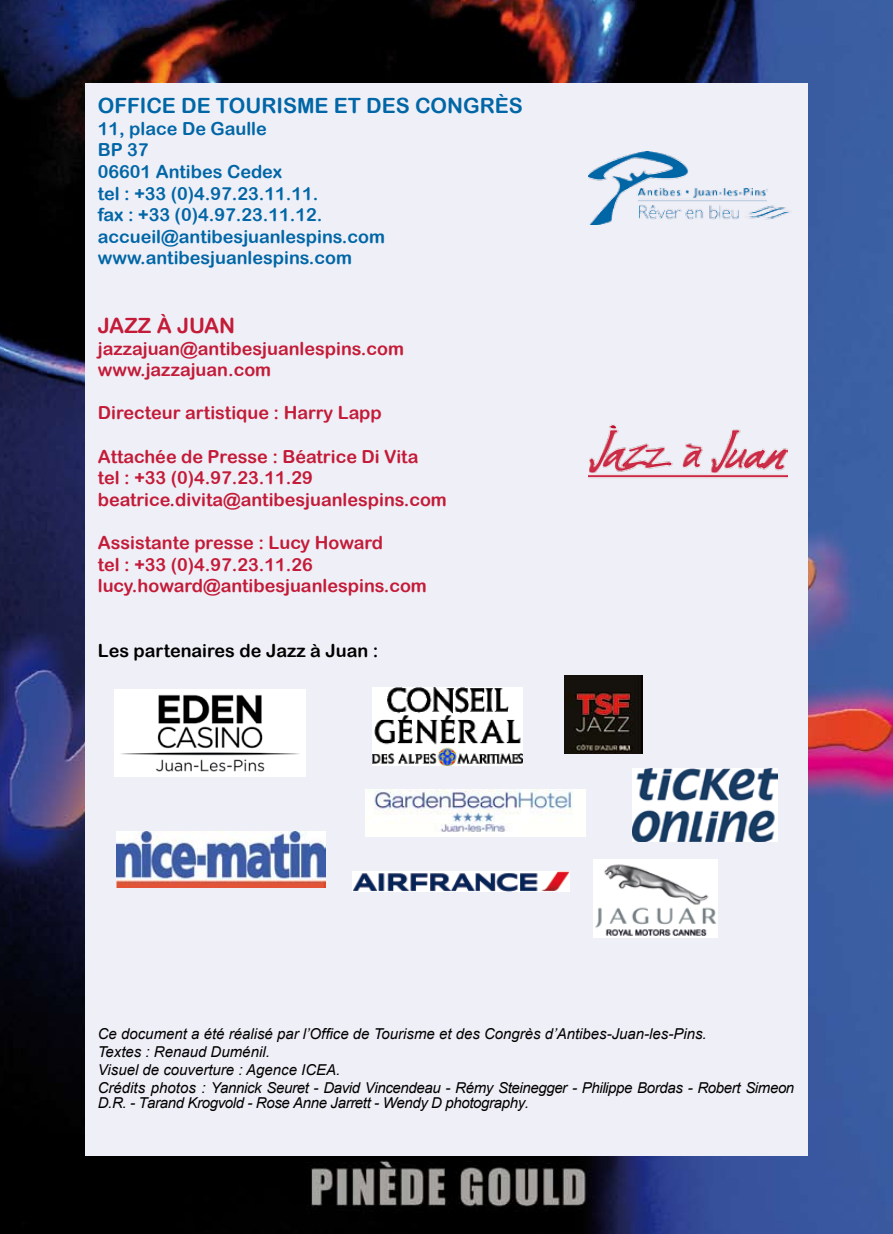
<style>
.page{position:relative;width:893px;height:1234px;background:#fff}
.page>*{position:absolute;margin:0;border:0;box-sizing:border-box;transform-origin:0 0}
.t1{font:21px "Arial Rounded MT Bold";color:#0066a6}
.t2{font:21px "Arial Rounded MT Bold";color:#c31b38}
.t3{font:18px/21.6px "Arial Rounded MT Bold";color:#c31b38}
.t4{font:18px/21.6px "Arial Rounded MT Bold";color:#0066a6}
.t5{font:18px "Arial Rounded MT Bold";color:#000}
.t6{font:italic 15px/18px "Arial";letter-spacing:-.01em;color:#000}
</style>
<div class="page">
<img style="left:0;top:0;width:893px;height:1233px">
<div style="left:85px;top:83px;width:723px;height:1071px;background:#efeff7"></div>
<img style="left:588px;top:152px;width:202px;height:72px">
<img style="left:588px;top:424px;width:200px;height:54px">
<img style="left:115px;top:689px;width:191px;height:87px">
<img style="left:564px;top:675px;width:79px;height:78px">
<img style="left:116px;top:831px;width:209px;height:56px">
<img style="left:366px;top:789px;width:219px;height:47px">
<img style="left:352px;top:871px;width:217px;height:20px">
<img style="left:633px;top:768px;width:144px;height:73px">
<img style="left:372px;top:687px;width:150px;height:78px">
<img style="left:593px;top:859px;width:125px;height:78px">
<h1 class="t1" style="left:98px;top:93px;width:30px">Office</h1>
<h1 class="t1" style="left:181px;top:93px;width:200px">de Tourisme et des</h1>
<h1 class="t1" style="left:415px;top:93px;width:33px">Cong</h1>
<h1 class="t1" style="left:480px;top:93px;width:42px">rès</h1>
<p class="t4" style="left:98px;top:117px;width:289px">11, place De Gaulle<br>BP 37<br>06601 Antibes Cedex<br>tel : +33 (0)4.97.23.11.11.<br>fax : +33 (0)4.97.23.11.12. accueil@antibesjuanlespins.com www.antibesjuanlespins.com</p>
<h1 class="t2" style="left:98px;top:313px;width:15px">Jazz</h1>
<h1 class="t2" style="left:157px;top:313px;width:63px">à Juan</h1>
<p class="t3" style="left:98px;top:337px;width:308px">jazzajuan@antibesjuanlespins.com www.jazzajuan.com</p>
<p class="t3" style="left:98px;top:402px;width:285px">Directeur artistique : Harry Lapp</p>
<p class="t3" style="left:98px;top:445px;width:351px">Attachée de Presse : Béatrice Di Vita<br>tel : +33 (0)4.97.23.11.29 beatrice.divita@antibesjuanlespins.com</p>
<p class="t3" style="left:98px;top:531px;width:331px">Assistante presse : Lucy Howard<br>tel : +33 (0)4.97.23.11.26 lucy.howard@antibesjuanlespins.com</p>
<p class="t5" style="left:98px;top:640px;width:282px">Les partenaires de Jazz à Juan :</p>
<p class="t6" style="left:98px;top:1024px;width:698px">Ce document a été réalisé par l’Office de Tourisme et des Congrès d’Antibes-Juan-les-Pins.<br>Textes : Renaud Duménil.<br>Visuel de couverture : Agence ICEA.<br>Crédits photos : Yannick Seuret - David Vincendeau - Rémy Steinegger - Philippe Bordas - Robert Simeon</p>
<p class="t6" style="left:98px;top:1093px;width:433px">D.R. - Tarand Krogvold - Rose Anne Jarrett - Wendy D photography.</p>
</div>
